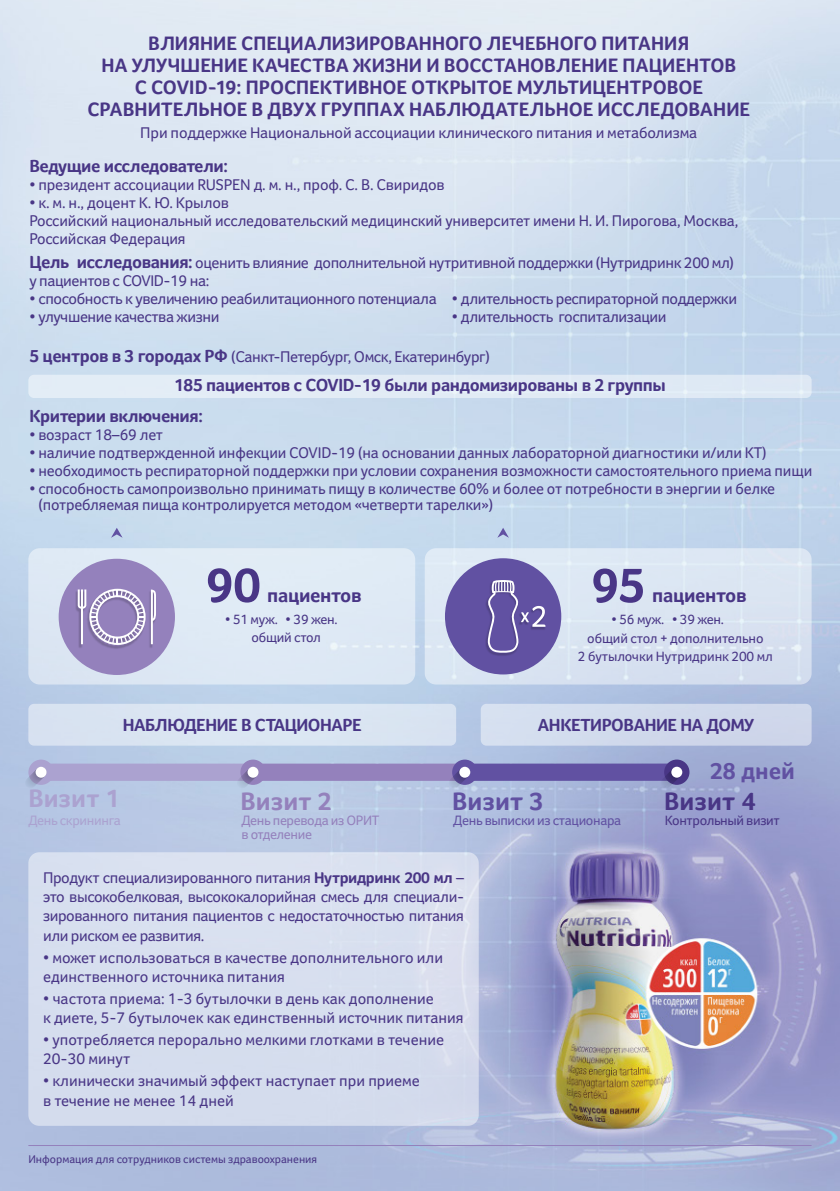
<style>
.page{position:relative;width:840px;height:1191px;background:#fff}
.page>*{position:absolute;margin:0;border:0;box-sizing:border-box;transform-origin:0 0}
.t1{font:700 50px "Foco Corp";color:#493686}
.t2{font:700 26px "Foco Corp";letter-spacing:.01em;color:#aba2d0}
.t3{font:700 26px "Foco Corp";letter-spacing:.01em;color:#9481bc}
.t4{font:700 26px "Foco Corp";letter-spacing:.01em;color:#6151a2}
.t5{font:700 26px "Foco Corp";letter-spacing:.01em;color:#493686}
.t6{font:700 24px "Foco Corp";color:#6151a2}
.t7{font:700 20px/22px "Foco Corp";letter-spacing:.005em;color:#493686;text-align:center}
.t8{font:700 20px "Foco Corp";letter-spacing:-.015em;color:#493686}
.t9{font:700 18px "Foco Corp";letter-spacing:-.02em;color:#493686}
.t10{font:16px/19.2px "Foco Corp";letter-spacing:-.01em;color:#493686}
.t11{font:14px "Foco Corp";letter-spacing:-.015em;color:#493686}
.t12{font:14px/14px "Foco Corp";letter-spacing:-.025em;color:#9481bc}
.t13{font:14px "Foco Corp";letter-spacing:-.025em;color:#6151a2}
.t14{font:14px "Foco Corp";letter-spacing:-.025em;color:#aba2d0}
.t15{font:11.6px "Foco Corp";color:#493686}
.s1{font-weight:700;font-size:18px}
.s2{font-weight:700}
.s3{font-family:"Myriad Pro"}
</style>
<div class="page">
<img style="left:0;top:0;width:839px;height:1191px">
<div style="left:28px;top:704px;width:428px;height:41px;background:#dae5f2;border-radius:6px"></div>
<div style="left:480px;top:704px;width:331px;height:41px;background:#d0d9ec;border-radius:6px"></div>
<div style="left:456px;top:763px;width:229px;height:18px;background:#6151a2;border-radius:9px"></div>
<div style="left:244px;top:763px;width:229px;height:18px;background:#9481bc;border-radius:9px"></div>
<div style="left:32px;top:763px;width:229px;height:18px;background:#aba2d0;border-radius:9px"></div>
<div style="left:28px;top:759px;width:26px;height:26px;background:#aba2d0;border-radius:50%"></div>
<svg style="left:25px;top:766px;width:22px;height:22px"></svg>
<div style="left:36px;top:766px;width:11px;height:11px;background:#fff;border-radius:50%"></div>
<div style="left:240px;top:759px;width:25px;height:26px;background:#9481bc;border-radius:50%"></div>
<svg style="left:236px;top:766px;width:22px;height:22px"></svg>
<div style="left:247px;top:766px;width:11px;height:11px;background:#fff;border-radius:50%"></div>
<div style="left:452px;top:759px;width:25px;height:26px;background:#6151a2;border-radius:50%"></div>
<svg style="left:448px;top:766px;width:22px;height:22px"></svg>
<div style="left:459px;top:766px;width:11px;height:11px;background:#fff;border-radius:50%"></div>
<div style="left:663px;top:759px;width:26px;height:26px;background:#493686;border-radius:50%"></div>
<svg style="left:660px;top:766px;width:22px;height:22px"></svg>
<div style="left:671px;top:766px;width:11px;height:11px;background:#fff;border-radius:50%"></div>
<div style="left:28px;top:375px;width:783px;height:23px;background:#e2ecf5;border-radius:6px"></div>
<div style="left:28px;top:852px;width:450px;height:273px;background:#d7deef;border-radius:11px"></div>
<div style="left:28px;top:548px;width:387px;height:136px;background:#dfeaf5;border-radius:11px"></div>
<div style="left:59px;top:559px;width:116px;height:116px;background:#9481bc;border-radius:50%"></div>
<img style="left:76px;top:589px;width:77px;height:60px">
<svg style="left:151px;top:589px;width:5px;height:55px"></svg>
<svg style="left:78px;top:589px;width:67px;height:56px"></svg>
<div style="left:424px;top:548px;width:387px;height:136px;background:#dbe5f2;border-radius:11px"></div>
<div style="left:444px;top:558px;width:117px;height:116px;background:#6151a2;border-radius:50%"></div>
<img style="left:486px;top:601px;width:29px;height:55px">
<svg style="left:487px;top:580px;width:58px;height:72px"></svg>
<svg style="left:497px;top:528px;width:11px;height:10px"></svg>
<svg style="left:111px;top:528px;width:11px;height:10px"></svg>
<hr style="left:28px;top:1145px;width:783px;height:1px;background:#9481bc">
<p class="t7" style="left:87px;top:32px;width:663px">ВЛИЯНИЕ СПЕЦИАЛИЗИРОВАННОГО ЛЕЧЕБНОГО ПИТАНИЯ<br>НА УЛУЧШЕНИЕ КАЧЕСТВА ЖИЗНИ И ВОССТАНОВЛЕНИЕ ПАЦИЕНТОВ<br>С COVID-19: ПРОСПЕКТИВНОЕ ОТКРЫТОЕ МУЛЬТИЦЕНТРОВОЕ СРАВНИТЕЛЬНОЕ В ДВУХ ГРУППАХ НАБЛЮДАТЕЛЬНОЕ ИССЛЕДОВАНИЕ</p>
<p class="t10" style="left:140px;top:123px;width:558px">При поддержке Национальной ассоциации клинического питания и метаболизма</p>
<p class="t9" style="left:29px;top:156px;width:200px">Ведущие исследователи:</p>
<p class="t10" style="left:29px;top:175px;width:416px">• президент ассоциации RUSPEN д. м. н., проф. С. В. Свиридов</p>
<p class="t10" style="left:29px;top:194px;width:710px;line-height:18px">• к. м. н., доцент К. Ю. Крылов<br>Российский национальный исследовательский медицинский университет имени Н. И. Пирогова, Москва,<br>Российская Федерация</p>
<p class="t10" style="left:29px;top:253px;width:705px;line-height:18px"><span class="s1">Цель исследования:</span> оценить влияние дополнительной нутритивной поддержки (Нутридринк 200 мл) у пациентов с COVID-19 на:</p>
<p class="t10" style="left:29px;top:289px;width:408px">• способность к увеличению реабилитационного потенциала</p>
<p class="t10" style="left:29px;top:307px;width:191px">• улучшение качества жизни</p>
<p class="t10" style="left:451px;top:289px;width:286px">• длительность респираторной поддержки</p>
<p class="t10" style="left:451px;top:307px;width:216px">• длительность госпитализации</p>
<p class="t10" style="left:29px;top:347px;width:461px"><span class="s1">5 центров в 3 городах РФ</span> (Санкт-Петербург, Омск, Екатеринбург)</p>
<p class="t9" style="left:174px;top:374px;width:493px">185 пациентов с СOVID-19 были рандомизированы в 2 группы</p>
<p class="t9" style="left:29px;top:405px;width:175px">Критерии включения:</p>
<p class="t10" style="left:29px;top:425px;width:135px">• возраст 18–69 лет</p>
<p class="t10" style="left:29px;top:443px;width:738px">• наличие подтвержденной инфекции COVID-19 (на основании данных лабораторной диагностики и/или КТ)</p>
<p class="t10" style="left:29px;top:461px;width:784px">• необходимость респираторной поддержки при условии сохранения возможности самостоятельного приема пищи</p>
<p class="t10" style="left:38px;top:480px;width:737px;line-height:16px;text-indent:-9px">• способность самопроизвольно принимать пищу в количестве 60% и более от потребности в энергии и белке (потребляемая пища контролируется методом «четверти тарелки»)</p>
<h1 class="t1" style="left:206px;top:555px;width:56px">90</h1>
<p class="t8" style="left:267px;top:583px;width:96px">пациентов</p>
<h1 class="t1" style="left:591px;top:555px;width:55px">95</h1>
<p class="t8" style="left:651px;top:583px;width:96px">пациентов</p>
<p class="t11" style="left:225px;top:611px;width:114px">• 51 муж. • 39 жен.</p>
<p class="t11" style="left:611px;top:611px;width:114px">• 56 муж. • 39 жен.</p>
<p class="t11" style="left:587px;top:629px;width:178px">общий стол + дополнительно</p>
<p class="t11" style="left:577px;top:647px;width:196px">2 бутылочки Нутридринк 200 мл</p>
<p class="t11" style="left:251px;top:629px;width:71px">общий стол</p>
<p class="t9" style="left:123px;top:714px;width:240px">НАБЛЮДЕНИЕ В СТАЦИОНАРЕ</p>
<p class="t9" style="left:537px;top:714px;width:218px">АНКЕТИРОВАНИЕ НА ДОМУ</p>
<h3 class="t6" style="left:709px;top:757px;width:87px">28 дней</h3>
<h2 class="t2" style="left:28px;top:783px;width:93px">Визит 1</h2>
<h2 class="t3" style="left:240px;top:786px;width:93px">Визит 2</h2>
<h2 class="t4" style="left:452px;top:786px;width:93px">Визит 3</h2>
<h2 class="t5" style="left:663px;top:786px;width:93px">Визит 4</h2>
<p class="t14" style="left:28px;top:812px;width:94px">День скрининга</p>
<p class="t12" style="left:241px;top:813px;width:139px">День перевода из ОРИТ в отделение</p>
<p class="t13" style="left:453px;top:812px;width:169px">День выписки из стационара</p>
<p class="t11" style="left:664px;top:812px;width:116px">Контрольный визит</p>
<p class="t10" style="left:43px;top:868px;width:422px;text-align:justify">Продукт специализированного питания <span class="s2">Нутридринк 200 мл</span> – это высокобелковая, высококалорийная смесь для специали&shy;зированного питания пациентов с недостаточностью питания или риском ее развития.</p>
<p class="t10" style="left:43px;top:947px;width:401px">• может использоваться в качестве дополнительного или единственного источника питания</p>
<p class="t10" style="left:43px;top:988px;width:422px">• <span class="s3">ч</span>астота приема: 1-3 бутылочки в день как дополнение<br>к диете, 5-7 бутылочек как единственный источник питания</p>
<p class="t10" style="left:43px;top:1030px;width:402px">• употребляется перорально мелкими глотками в течение<br>20-30 минут</p>
<p class="t10" style="left:43px;top:1071px;width:378px">• клинически значимый эффект наступает при приеме в течение не менее 14 дней</p>
<p class="t15" style="left:28px;top:1152px;width:290px">Информация для сотрудников системы здравоохранения</p>
</div>
